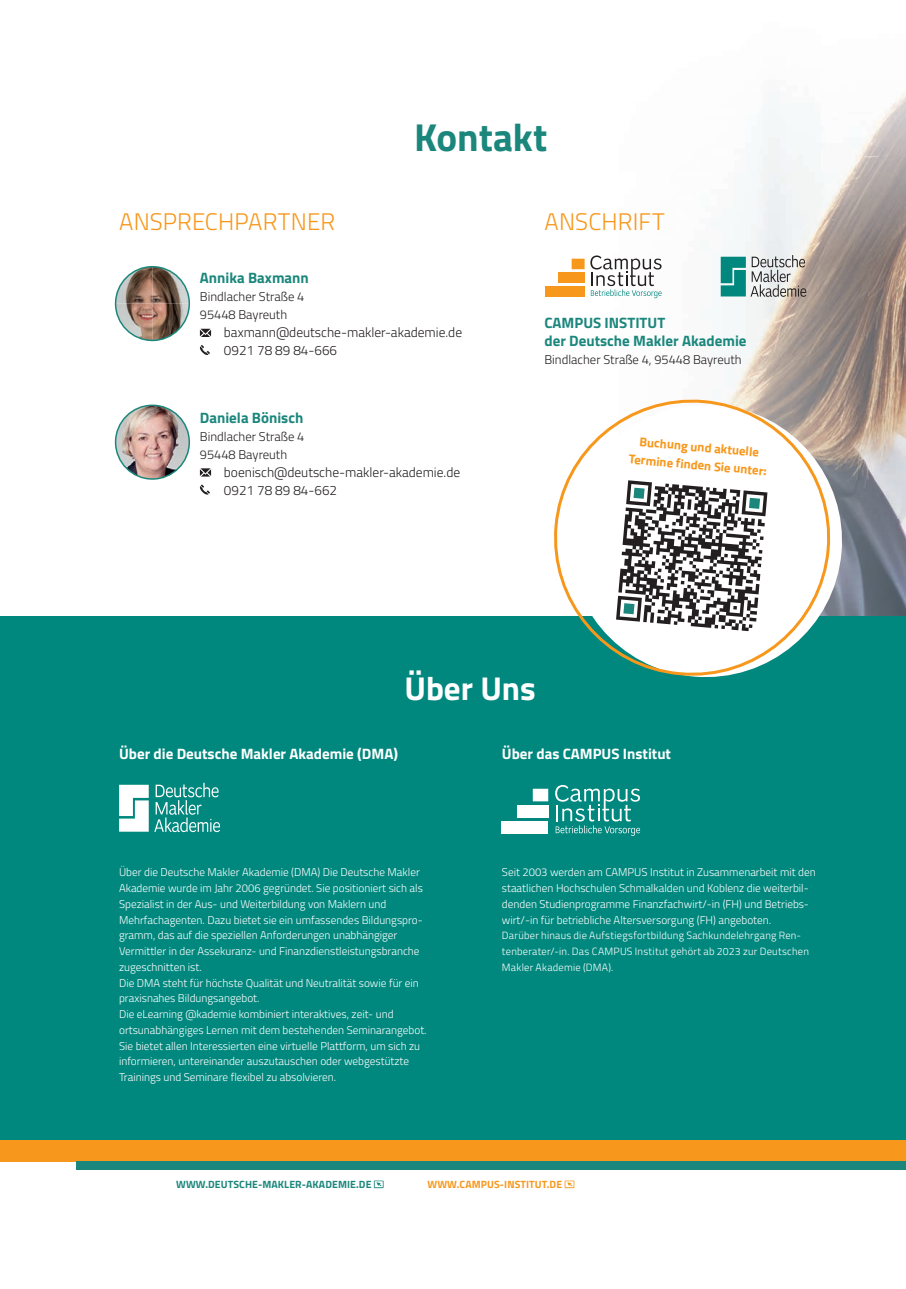
<style>
.page{position:relative;width:906px;height:1289px;background:#fff}
.page>*{position:absolute;margin:0;border:0;box-sizing:border-box;transform-origin:0 0}
.t1{font:700 39px "Titillium Web";color:#1b877c}
.t2{font:700 33px "Titillium Web";color:#fff}
.t3{font:300 24px "Titillium Web";letter-spacing:.005em;color:#f7981d}
.t4{font:700 15px/18px "Titillium Web";color:#1b877c}
.t5{font:700 15px "Titillium Web";color:#fff}
.t6{font:300 13.5px/18px "Titillium Web";color:#231f20}
.t7{font:300 12.75px/18px "Titillium Web";color:#231f20}
.t8{font:700 12.75px/18px "Titillium Web";color:#f7981d}
.t9{font:300 11.25px/15.8px "Titillium Web";color:#fff}
.t10{font:300 10.5px/15.8px "Titillium Web";letter-spacing:.02em;color:#fff}
.t11{font:700 10.5px "Titillium Web";letter-spacing:.01em;color:#1b877c}
.t12{font:700 10.5px "Titillium Web";letter-spacing:.01em;color:#f7981d}
.s1{color:#fff}
</style>
<div class="page">
<img style="left:654px;top:92px;width:252px;height:525px">
<div style="left:0;top:617px;width:906px;height:523px;background:#00887e"></div>
<div style="left:0;top:1140px;width:906px;height:21px;background:#f7981d"></div>
<div style="left:77px;top:1161px;width:829px;height:8px;background:#1b877c"></div>
<img style="left:116px;top:405px;width:73px;height:74px;border-radius:37px">
<div style="left:115px;top:404px;width:75px;height:76px;border:2px solid #1b877c;border-radius:50%"></div>
<svg style="left:200px;top:468px;width:11px;height:8px"></svg>
<svg style="left:200px;top:484px;width:10px;height:10px"></svg>
<img style="left:116px;top:267px;width:73px;height:73px">
<div style="left:115px;top:266px;width:75px;height:75px;border:2px solid #1b877c;border-radius:50%"></div>
<svg style="left:200px;top:329px;width:11px;height:8px"></svg>
<svg style="left:200px;top:345px;width:10px;height:10px"></svg>
<svg style="left:119px;top:782px;width:101px;height:50px"></svg>
<svg style="left:838px;top:398px;width:10px;height:219px"></svg>
<svg style="left:546px;top:392px;width:292px;height:286px"></svg>
<svg style="left:616px;top:480px;width:151px;height:151px"></svg>
<svg style="left:720px;top:255px;width:86px;height:42px"></svg>
<svg style="left:374px;top:1180px;width:9px;height:8px"></svg>
<svg style="left:564px;top:1180px;width:10px;height:8px"></svg>
<svg style="left:545px;top:259px;width:39px;height:37px"></svg>
<svg style="left:590px;top:255px;width:71px;height:43px"></svg>
<svg style="left:502px;top:788px;width:46px;height:45px"></svg>
<svg style="left:555px;top:785px;width:85px;height:51px"></svg>
<h3 class="t3" style="left:119px;top:204px;width:217px">ANSPRECHPARTNER</h3>
<h1 class="t1" style="left:414px;top:107px;width:135px">Kontakt</h1>
<h3 class="t3" style="left:544px;top:204px;width:122px">ANSCHRIFT</h3>
<h3 class="t4" style="left:200px;top:268px;width:110px">Annika Baxmann</h3>
<p class="t7" style="left:200px;top:287px;width:106px">Bindlacher Straße 4<br>95448 Bayreuth</p>
<p class="t6" style="left:224px;top:322px;width:240px">baxmann@deutsche-makler-akademie.de<br>0921 78 89 84-666</p>
<h3 class="t4" style="left:200px;top:407px;width:105px">Daniela Bönisch</h3>
<p class="t7" style="left:200px;top:426px;width:106px">Bindlacher Straße 4<br>95448 Bayreuth</p>
<p class="t6" style="left:224px;top:462px;width:238px">boenisch@deutsche-makler-akademie.de<br>0921 78 89 84-662</p>
<h3 class="t4" style="left:544px;top:313px;width:204px">CAMPUS INSTITUT<br>der Deutsche Makler Akademie</h3>
<p class="t7" style="left:544px;top:350px;width:199px">Bindlacher Straße 4, 95448 Bayreuth</p>
<p class="t8" style="left:631px;top:431px;width:140px;text-indent:-6px;rotate:5deg"><span class="s1">•</span> Buchung und aktuelle<br>Termine finden Sie unter:</p>
<h2 class="t2" style="left:404px;top:663px;width:133px">Über Uns</h2>
<h3 class="t5" style="left:119px;top:742px;width:280px">Über die Deutsche Makler Akademie (DMA)</h3>
<h3 class="t5" style="left:502px;top:742px;width:171px">Über das CAMPUS Institut</h3>
<p class="t9" style="left:119px;top:864px;width:309px">Über die Deutsche Makler Akademie (DMA) Die Deutsche Makler Akademie wurde im Jahr 2006 gegründet. Sie positioniert sich als Spezialist in der Aus- und Weiterbildung von Maklern und Mehrfachagenten. Dazu bietet sie ein umfassendes Bildungspro&shy;gramm, das auf die speziellen Anforderungen unabhängiger Vermittler in der Assekuranz- und Finanzdienstleistungsbranche zugeschnitten ist.<br>Die DMA steht für höchste Qualität und Neutralität sowie für ein praxisnahes Bildungsangebot.<br>Die eLearning @kademie kombiniert interaktives, zeit- und ortsunabhängiges Lernen mit dem bestehenden Seminarangebot.<br>Sie bietet allen Interessierten eine virtuelle Plattform, um sich zu informieren, untereinander auszutauschen oder webgestützte Trainings und Seminare flexibel zu absolvieren.</p>
<p class="t9" style="left:502px;top:864px;width:315px">Seit 2003 werden am CAMPUS Institut in Zusammenarbeit mit den staatlichen Hochschulen Schmalkalden und Koblenz die weiterbil&shy;denden Studienprogramme Finanzfachwirt/-in (FH) und Betriebs&shy;wirt/-in für betriebliche Altersversorgung (FH) angeboten.</p>
<p class="t10" style="left:502px;top:927px;width:308px">Darüber hinaus die Aufstiegsfortbildung Sachkundelehrgang Ren&shy;tenberater/-in. Das CAMPUS Institut gehört ab 2023 zur Deutschen<br>Makler Akademie (DMA).</p>
<p class="t11" style="left:176px;top:1176px;width:197px">WWW.DEUTSCHE-MAKLER-AKADEMIE.DE</p>
<p class="t12" style="left:427px;top:1176px;width:136px">WWW.CAMPUS-INSTITUT.DE</p>
</div>
